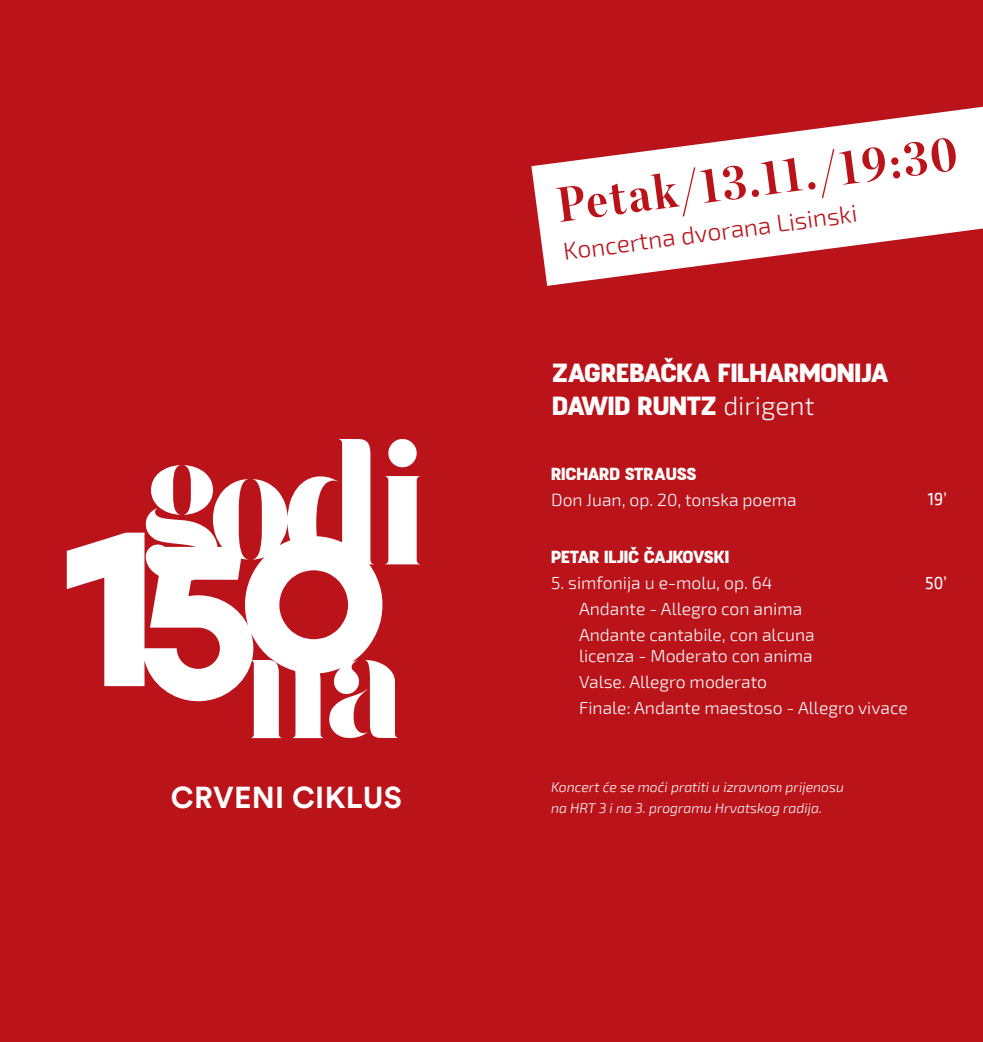
<style>
.page{position:relative;width:983px;height:1042px;background:#fff}
.page>*{position:absolute;margin:0;border:0;box-sizing:border-box;transform-origin:0 0}
.t1{font:700 49px "Chronicle Disp Cond";color:#ba131a}
.t2{font:700 30.1px "Circular Std";letter-spacing:.01em;color:#fff}
.t3{font:700 26.25px/33.2px "Fuji";letter-spacing:-.005em;color:#fff}
.t4{font:300 24.5px "Exo 2";color:#ba131a}
.t5{font:300 17.5px/25.9px "Exo 2";color:#fff}
.t6{font:700 17.5px "Fuji";letter-spacing:-.01em;color:#fff}
.t7{font:500 17.5px "Exo 2";color:#fff;scale:.9 1}
.t8{font:italic 300 14px/21px "Exo 2";color:#fff}
.s1{font-family:"Exo 2";font-weight:300;color:#f4f5f4}
</style>
<div class="page">
<div style="left:0;top:0;width:982px;height:1042px;background:#ba131a"></div>
<svg style="left:382px;top:664px;width:16px;height:74px"></svg>
<svg style="left:67px;top:439px;width:315px;height:299px"></svg>
<svg style="left:151px;top:465px;width:62px;height:50px"></svg>
<svg style="left:388px;top:439px;width:28px;height:28px"></svg>
<svg style="left:385px;top:476px;width:35px;height:88px"></svg>
<svg style="left:531px;top:107px;width:451px;height:179px;fill:#fff"></svg>
<h2 class="t2" style="left:171px;top:778px;width:232px">CRVENI CIKLUS</h2>
<h1 class="t1" style="left:552px;top:165px;width:404px;rotate:-7deg">Petak/13.11./19:30</h1>
<h3 class="t4" style="left:561px;top:239px;width:297px;rotate:-8deg">Koncertna dvorana Lisinski</h3>
<h3 class="t3" style="left:552px;top:356px;width:338px">ZAGREBAČKA FILHARMONIJA<br>DAWID RUNTZ <span class="s1">dirigent</span></h3>
<p class="t6" style="left:551px;top:463px;width:147px">RICHARD STRAUSS</p>
<p class="t5" style="left:551px;top:487px;width:247px">Don Juan, op. 20, tonska poema</p>
<p class="t6" style="left:551px;top:546px;width:179px">PETAR ILJIČ ČAJKOVSKI</p>
<p class="t5" style="left:579px;top:570px;width:237px;text-indent:-28px">5. simfonija u e-molu, op. 64<br>Andante - Allegro con anima<br>Andante cantabile, con alcuna</p>
<p class="t5" style="left:579px;top:643px;width:330px">licenza - Moderato con anima<br>Valse. Allegro moderato<br>Finale: Andante maestoso - Allegro vivace</p>
<p class="t7" style="left:927px;top:488px;width:22px">19’</p>
<p class="t7" style="left:925px;top:572px;width:25px">50’</p>
<p class="t8" style="left:551px;top:776px;width:294px">Koncert će se moći pratiti u izravnom prijenosu na HRT 3 i na 3. programu Hrvatskog radija.</p>
</div>
